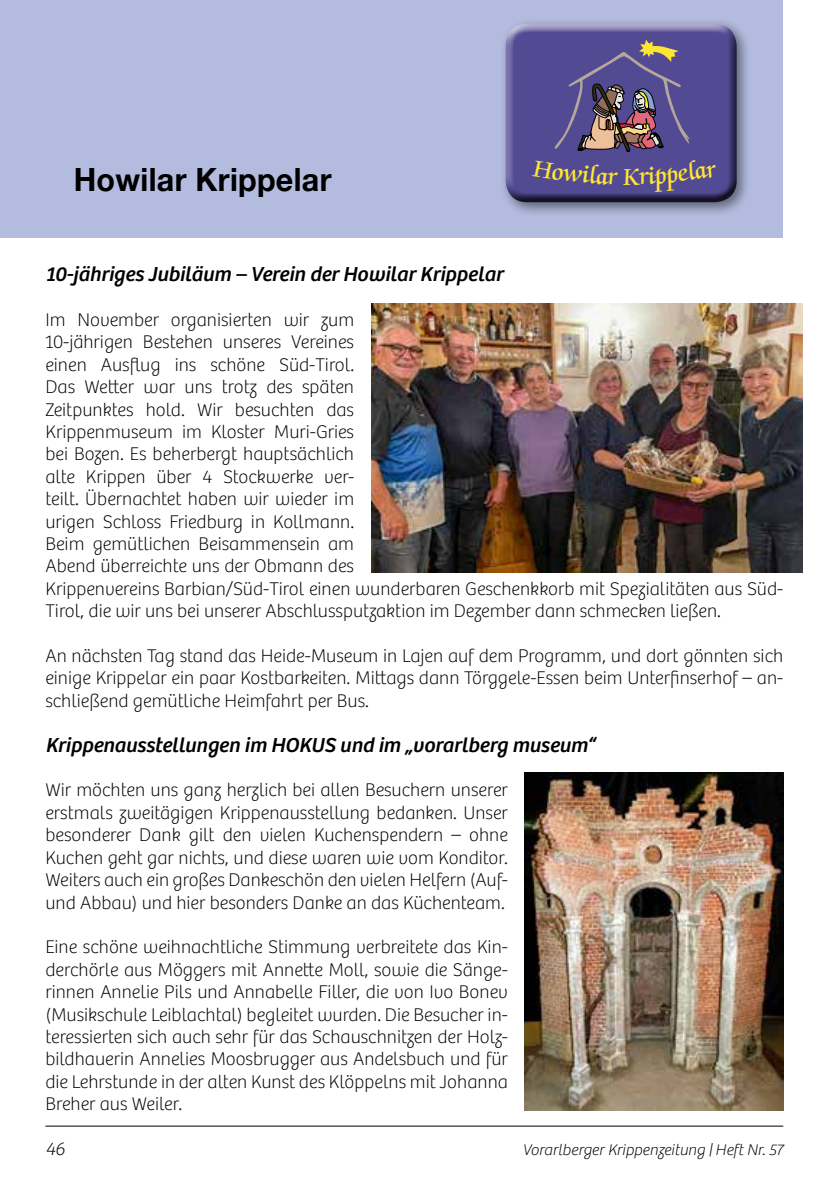
<style>
.page{position:relative;width:840px;height:1191px;background:#fff}
.page>*{position:absolute;margin:0;border:0;box-sizing:border-box;transform-origin:0 0}
.t1{font:700 32px "Helvetica Neue";letter-spacing:.01em;color:#000;scale:.95 1}
.t2{font:italic 21px "Bree";color:#000}
.t3{font:100 19px/22.4px "Bree";color:#000;text-align:justify}
.t4{font:italic 100 19px "Bree";color:#000}
.t5{font:italic 100 16px "Bree";color:#000}
</style>
<div class="page">
<hr style="left:45px;top:1125px;width:737px;height:1px;background:#000">
<div style="left:0;top:0;width:781px;height:237px;background:#b3bcdf"></div>
<div style="left:499px;top:18px;width:252px;height:199px;background:#000;opacity:.45"></div>
<div style="left:504px;top:24px;width:233px;height:165px;background:#fff;opacity:.75"></div>
<div style="left:504px;top:29px;width:233px;height:175px;background:#000;opacity:.75"></div>
<img style="left:371px;top:303px;width:431px;height:269px">
<img style="left:524px;top:772px;width:258px;height:338px">
<svg style="left:531px;top:40px;width:186px;height:177px;background:#5f558b"></svg>
<h1 class="t1" style="left:74px;top:155px;width:273px">Howilar Krippelar</h1>
<p class="t2" style="left:45px;top:262px;width:459px">10-jähriges Jubiläum – Verein der Howilar Krippelar</p>
<p class="t3" style="left:45px;top:309px;width:739px;text-align:left">Im November organisierten wir zum<br>10-jährigen Bestehen unseres Vereines<br>einen Ausflug ins schöne Süd-Tirol.<br>Das Wetter war uns trotz des späten<br>Zeitpunktes hold. Wir besuchten das<br>Krippenmuseum im Kloster Muri-Gries<br>bei Bozen. Es beherbergt hauptsächlich<br>alte Krippen über 4 Stockwerke ver-<br>teilt. Übernachtet haben wir wieder im<br>urigen Schloss Friedburg in Kollmann.<br>Beim gemütlichen Beisammensein am<br>Abend überreichte uns der Obmann des<br>Krippenvereins Barbian/Süd-Tirol einen wunderbaren Geschenkkorb mit Spezialitäten aus Süd-Tirol, die wir uns bei unserer Abschlussputzaktion im Dezember dann schmecken ließen.</p>
<p class="t3" style="left:45px;top:645px;width:739px">An nächsten Tag stand das Heide-Museum in Lajen auf dem Programm, und dort gönnten sich einige Krippelar ein paar Kostbarkeiten. Mittags dann Törggele-Essen beim Unterfinserhof – an&shy;schließend gemütliche Heimfahrt per Bus.</p>
<p class="t2" style="left:45px;top:732px;width:550px">Krippenausstellungen im HOKUS und im „vorarlberg museum“</p>
<p class="t3" style="left:45px;top:779px;width:464px">Wir möchten uns ganz herzlich bei allen Besuchern unserer erstmals zweitägigen Krippenausstellung bedanken. Unser besonderer Dank gilt den vielen Kuchenspendern – ohne Kuchen geht gar nichts, und diese waren wie vom Konditor.<br>Weiters auch ein großes Dankeschön den vielen Helfern (Auf&shy;und Abbau) und hier besonders Danke an das Küchenteam.</p>
<p class="t3" style="left:45px;top:936px;width:464px">Eine schöne weihnachtliche Stimmung verbreitete das Kin&shy;derchörle aus Möggers mit Annette Moll, sowie die Sänge&shy;rinnen Annelie Pils und Annabelle Filler, die von Ivo Bonev (Musikschule Leiblachtal) begleitet wurden. Die Besucher in&shy;teressierten sich auch sehr für das Schauschnitzen der Holz&shy;bildhauerin Annelies Moosbrugger aus Andelsbuch und für die Lehrstunde in der alten Kunst des Klöppelns mit Johanna Breher aus Weiler.</p>
<p class="t4" style="left:45px;top:1138px;width:21px">46</p>
<p class="t5" style="left:522px;top:1140px;width:262px">Vorarlberger Krippenzeitung | Heft Nr. 57</p>
</div>
